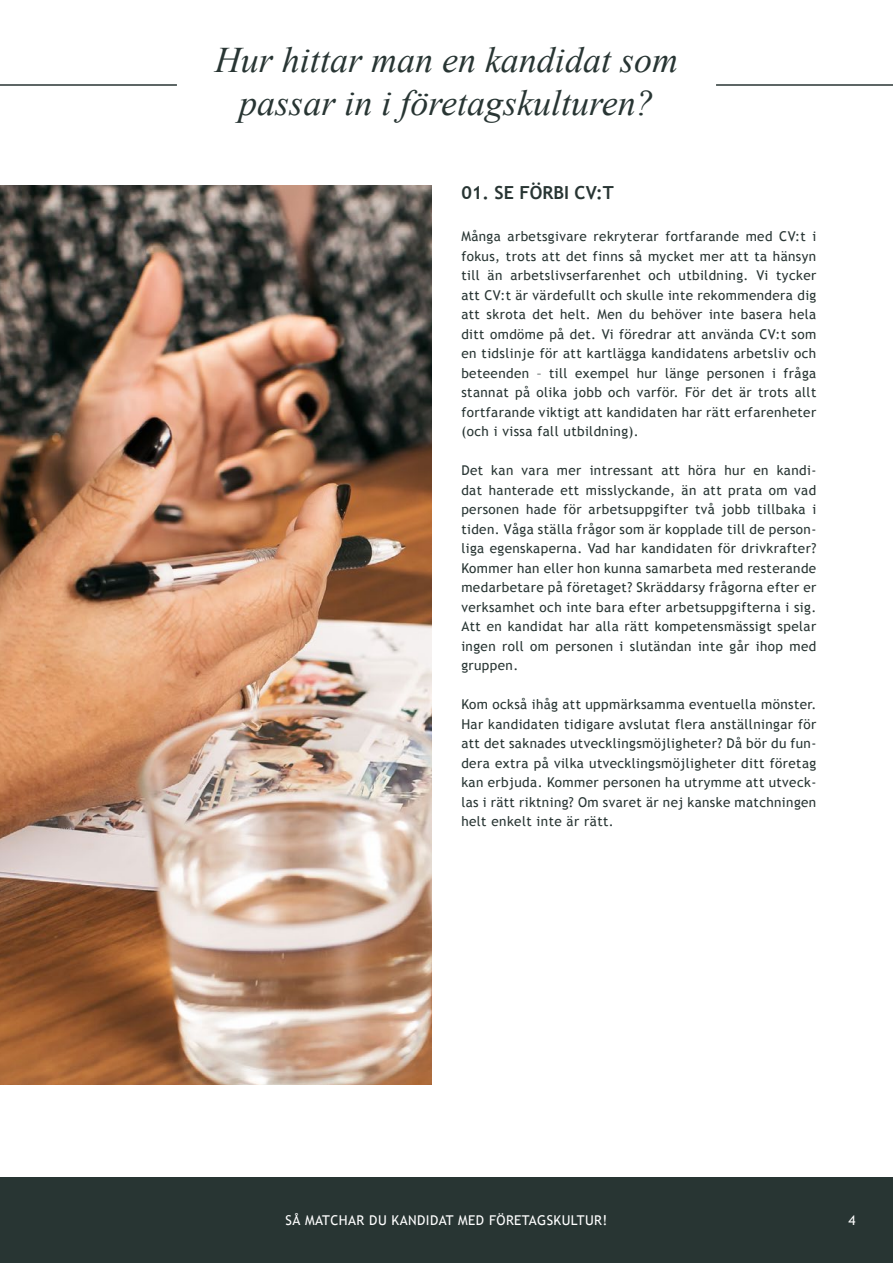
<style>
.page{position:relative;width:893px;height:1263px;background:#fff}
.page>*{position:absolute;margin:0;border:0;box-sizing:border-box;transform-origin:0 0}
.t1{font:italic 36px/43.2px "Times New Roman";color:#283533;text-align:center}
.t2{font:700 18px "Trebuchet MS";color:#283533}
.t3{font:13.5px/19.5px "Trebuchet MS";letter-spacing:.03em;color:#283533;text-align:justify}
.t4{font:13.5px "Trebuchet MS";letter-spacing:.03em;color:#fff}
</style>
<div class="page">
<div style="left:0;top:1178px;width:893px;height:85px;background:#283533"></div>
<hr style="left:0;top:84px;width:177px;height:2px;background:#283533">
<img style="left:0;top:186px;width:432px;height:899px">
<hr style="left:716px;top:84px;width:177px;height:2px;background:#283533">
<h1 class="t1" style="left:215px;top:37px;width:464px">Hur hittar man en kandidat som passar in i företagskulturen?</h1>
<h2 class="t2" style="left:461px;top:181px;width:154px">01. SE FÖRBI CV:T</h2>
<p class="t3" style="left:461px;top:227px;width:356px">Många arbetsgivare rekryterar fortfarande med CV:t i fokus, trots att det finns så mycket mer att ta hänsyn till än arbetslivserfarenhet och utbildning. Vi tycker att CV:t är värdefullt och skulle inte rekommendera dig att skrota det helt. Men du behöver inte basera hela ditt omdöme på det. Vi föredrar att använda CV:t som en tidslinje för att kartlägga kandidatens arbetsliv och beteenden – till exempel hur länge personen i fråga stannat på olika jobb och varför. För det är trots allt fortfarande viktigt att kandidaten har rätt erfarenheter (och i vissa fall utbildning).</p>
<p class="t3" style="left:461px;top:461px;width:356px">Det kan vara mer intressant att höra hur en kandi&shy;dat hanterade ett misslyckande, än att prata om vad personen hade för arbetsuppgifter två jobb tillbaka i tiden. Våga ställa frågor som är kopplade till de person&shy;liga egenskaperna. Vad har kandidaten för drivkrafter?<br>Kommer han eller hon kunna samarbeta med resterande medarbetare på företaget? Skräddarsy frågorna efter er verksamhet och inte bara efter arbetsuppgifterna i sig.<br>Att en kandidat har alla rätt kompetensmässigt spelar ingen roll om personen i slutändan inte går ihop med gruppen.</p>
<p class="t3" style="left:461px;top:695px;width:356px">Kom också ihåg att uppmärksamma eventuella mönster.<br>Har kandidaten tidigare avslutat flera anställningar för att det saknades utvecklingsmöjligheter? Då bör du fun&shy;dera extra på vilka utvecklingsmöjligheter ditt företag kan erbjuda. Kommer personen ha utrymme att utveck&shy;las i rätt riktning? Om svaret är nej kanske matchningen helt enkelt inte är rätt.</p>
<p class="t4" style="left:285px;top:1212px;width:323px">SÅ MATCHAR DU KANDIDAT MED FÖRETAGSKULTUR!</p>
<p class="t4" style="left:848px;top:1212px;width:9px">4</p>
</div>
